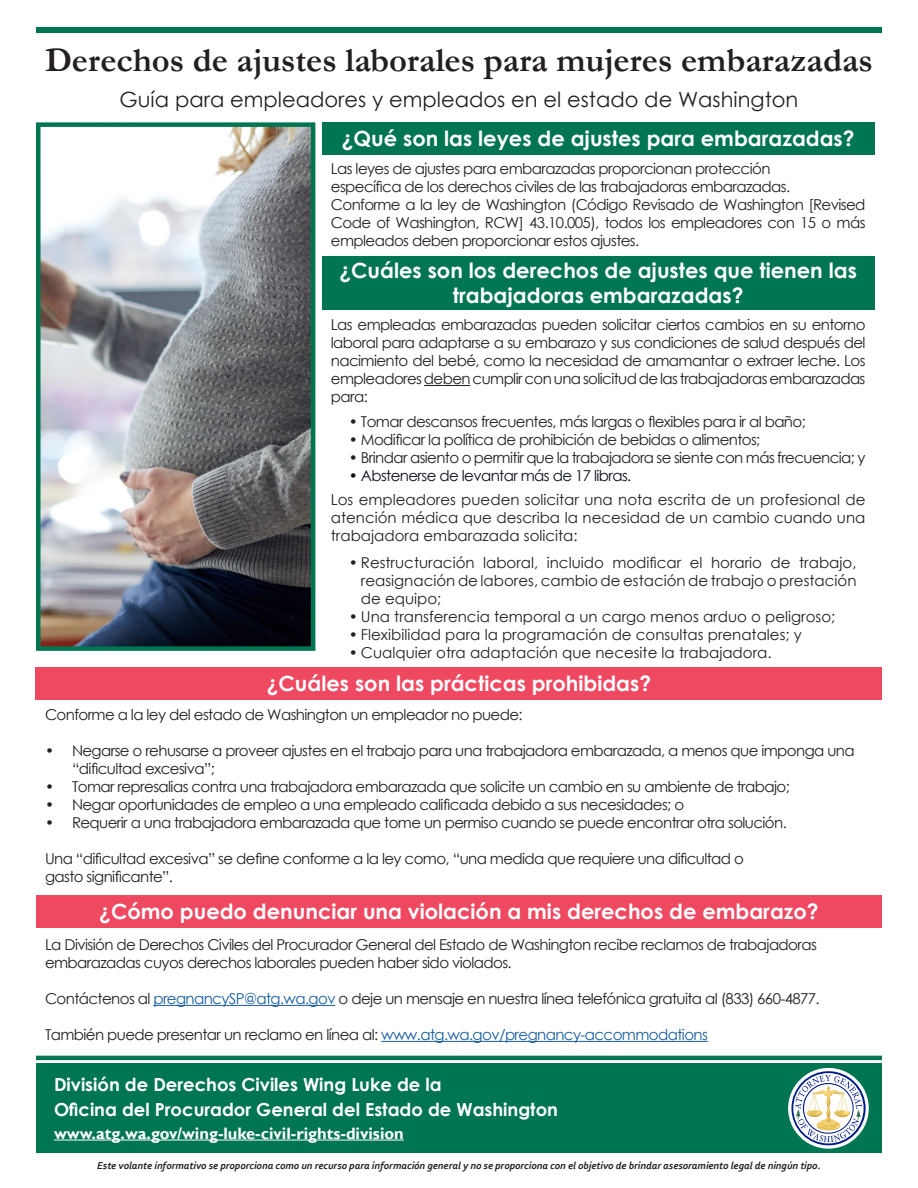
<style>
.page{position:relative;width:918px;height:1188px;background:#fff}
.page>*{position:absolute;margin:0;border:0;box-sizing:border-box;transform-origin:0 0}
.t1{font:700 34.5px "Garamond";color:#231f20}
.t2{font:700 21px "Century Gothic";color:#fff}
.t3{font:21px "Century Gothic";color:#231f20}
.t4{font:700 18px "Century Gothic";color:#fff}
.t5{font:700 16.5px "Gill Sans";color:#fff}
.t6{font:15px/18px "Century Gothic";letter-spacing:-.04em;color:#231f20;text-align:justify}
.t7{font:15px "Century Gothic";color:#231f20}
.t8{font:15px "Century Gothic";letter-spacing:-.04em;color:#0a0f19}
.t9{font:italic 700 10.5px "Corbel";color:#231f20}
.s1{color:#175d9e}
</style>
<div class="page">
<img style="left:41px;top:127px;width:269px;height:519px">
<div style="left:36px;top:122px;width:279px;height:529px;border:4px solid #007552"></div>
<div style="left:36px;top:27px;width:846px;height:6px;background:#007552"></div>
<div style="left:322px;top:122px;width:552px;height:33px;background:#007552"></div>
<hr style="left:424px;top:385px;width:46px;height:1px;background:#231f20">
<div style="left:322px;top:256px;width:552px;height:54px;background:#007552"></div>
<div style="left:36px;top:1063px;width:846px;height:90px;background:#007552"></div>
<hr style="left:54px;top:1140px;width:350px;height:1px;background:#fff">
<svg style="left:788px;top:1068px;width:81px;height:81px"></svg>
<svg style="left:791px;top:1071px;width:75px;height:74px"></svg>
<svg style="left:793px;top:1073px;width:71px;height:70px"></svg>
<svg style="left:795px;top:1075px;width:67px;height:67px;background:#c8cece"></svg>
<div style="left:36px;top:667px;width:846px;height:32px;background:#ef4861"></div>
<hr style="left:153px;top:1005px;width:182px;height:1px;background:#175d9e">
<hr style="left:381px;top:1041px;width:327px;height:1px;background:#175d9e">
<div style="left:36px;top:895px;width:846px;height:32px;background:#ef4861"></div>
<hr style="left:36px;top:1056px;width:846px;height:4px;background:#0a7552">
<p class="t1" style="left:45px;top:37px;width:830px">Derechos de ajustes laborales para mujeres embarazadas</p>
<p class="t3" style="left:120px;top:85px;width:680px">Guía para empleadores y empleados en el estado de Washington</p>
<p class="t2" style="left:342px;top:123px;width:514px">¿Qué son las leyes de ajustes para embarazadas?</p>
<p class="t6" style="left:331px;top:159px;width:441px">Las leyes de ajustes para embarazadas proporcionan protección</p>
<p class="t6" style="left:331px;top:177px;width:461px">específica de los derechos civiles de las trabajadoras embarazadas.</p>
<p class="t6" style="left:331px;top:195px;width:536px">Conforme a la ley de Washington (Código Revisado de Washington [Revised Code of Washington, RCW] 43.10.005), todos los empleadores con 15 o más empleados deben proporcionar estos ajustes.</p>
<p class="t2" style="left:339px;top:255px;width:519px">¿Cuáles son los derechos de ajustes que tienen las</p>
<p class="t2" style="left:453px;top:280px;width:292px">trabajadoras embarazadas?</p>
<p class="t6" style="left:331px;top:315px;width:536px">Las empleadas embarazadas pueden solicitar ciertos cambios en su entorno laboral para adaptarse a su embarazo y sus condiciones de salud después del nacimiento del bebé, como la necesidad de amamantar o extraer leche. Los empleadores deben cumplir con una solicitud de las trabajadoras embarazadas para:</p>
<p class="t6" style="left:349px;top:412px;width:459px">• Tomar descansos frecuentes, más largas o flexibles para ir al baño;</p>
<p class="t6" style="left:349px;top:430px;width:413px">• Modificar la política de prohibición de bebidas o alimentos;</p>
<p class="t6" style="left:349px;top:448px;width:518px">• Brindar asiento o permitir que la trabajadora se siente con más frecuencia; y</p>
<p class="t8" style="left:349px;top:465px;width:284px">• Abstenerse de levantar más de 17 libras.</p>
<p class="t6" style="left:331px;top:490px;width:536px">Los empleadores pueden solicitar una nota escrita de un profesional de atención médica que describa la necesidad de un cambio cuando una trabajadora embarazada solicita:</p>
<p class="t6" style="left:361px;top:553px;width:497px;text-indent:-12px">• Restructuración laboral, incluido modificar el horario de trabajo, reasignación de labores, cambio de estación de trabajo o prestación de equipo;</p>
<p class="t7" style="left:349px;top:606px;width:488px">• Una transferencia temporal a un cargo menos arduo o peligroso;</p>
<p class="t7" style="left:349px;top:624px;width:455px">• Flexibilidad para la programación de consultas prenatales; y</p>
<p class="t7" style="left:349px;top:642px;width:424px">• Cualquier otra adaptación que necesite la trabajadora.</p>
<p class="t2" style="left:267px;top:667px;width:386px">¿Cuáles son las prácticas prohibidas?</p>
<p class="t6" style="left:45px;top:705px;width:479px">Conforme a la ley del estado de Washington un empleador no puede:</p>
<p class="t6" style="left:72px;top:741px;width:784px;text-indent:-27px">• Negarse o rehusarse a proveer ajustes en el trabajo para una trabajadora embarazada, a menos que imponga una “dificultad excesiva”;</p>
<p class="t6" style="left:45px;top:777px;width:746px">• Tomar represalias contra una trabajadora embarazada que solicite un cambio en su ambiente de trabajo;</p>
<p class="t6" style="left:45px;top:795px;width:641px">• Negar oportunidades de empleo a una empleado calificada debido a sus necesidades; o</p>
<p class="t6" style="left:45px;top:813px;width:743px">• Requerir a una trabajadora embarazada que tome un permiso cuando se puede encontrar otra solución.</p>
<p class="t6" style="left:45px;top:849px;width:701px">Una “dificultad excesiva” se define conforme a la ley como, “una medida que requiere una dificultad o</p>
<p class="t6" style="left:45px;top:867px;width:130px">gasto significante”.</p>
<p class="t2" style="left:99px;top:896px;width:721px">¿Cómo puedo denunciar una violación a mis derechos de embarazo?</p>
<p class="t6" style="left:45px;top:935px;width:773px">La División de Derechos Civiles del Procurador General del Estado de Washington recibe reclamos de trabajadoras</p>
<p class="t6" style="left:45px;top:953px;width:468px">embarazadas cuyos derechos laborales pueden haber sido violados.</p>
<p class="t6" style="left:45px;top:989px;width:776px">Contáctenos al <span class="s1">pregnancySP@atg.wa.gov</span> o deje un mensaje en nuestra línea telefónica gratuita al (833) 660-4877.</p>
<p class="t6" style="left:45px;top:1025px;width:664px">También puede presentar un reclamo en línea al: <span class="s1">www.atg.wa.gov/pregnancy-accommodations</span></p>
<p class="t4" style="left:54px;top:1071px;width:389px">División de Derechos Civiles Wing Luke de la</p>
<p class="t4" style="left:54px;top:1096px;width:505px">Oficina del Procurador General del Estado de Washington</p>
<p class="t5" style="left:54px;top:1123px;width:351px">www.atg.wa.gov/wing-luke-civil-rights-division</p>
<p class="t9" style="left:97px;top:1159px;width:725px">Este volante informativo se proporciona como un recurso para información general y no se proporciona con el objetivo de brindar asesoramiento legal de ningún tipo.</p>
</div>
